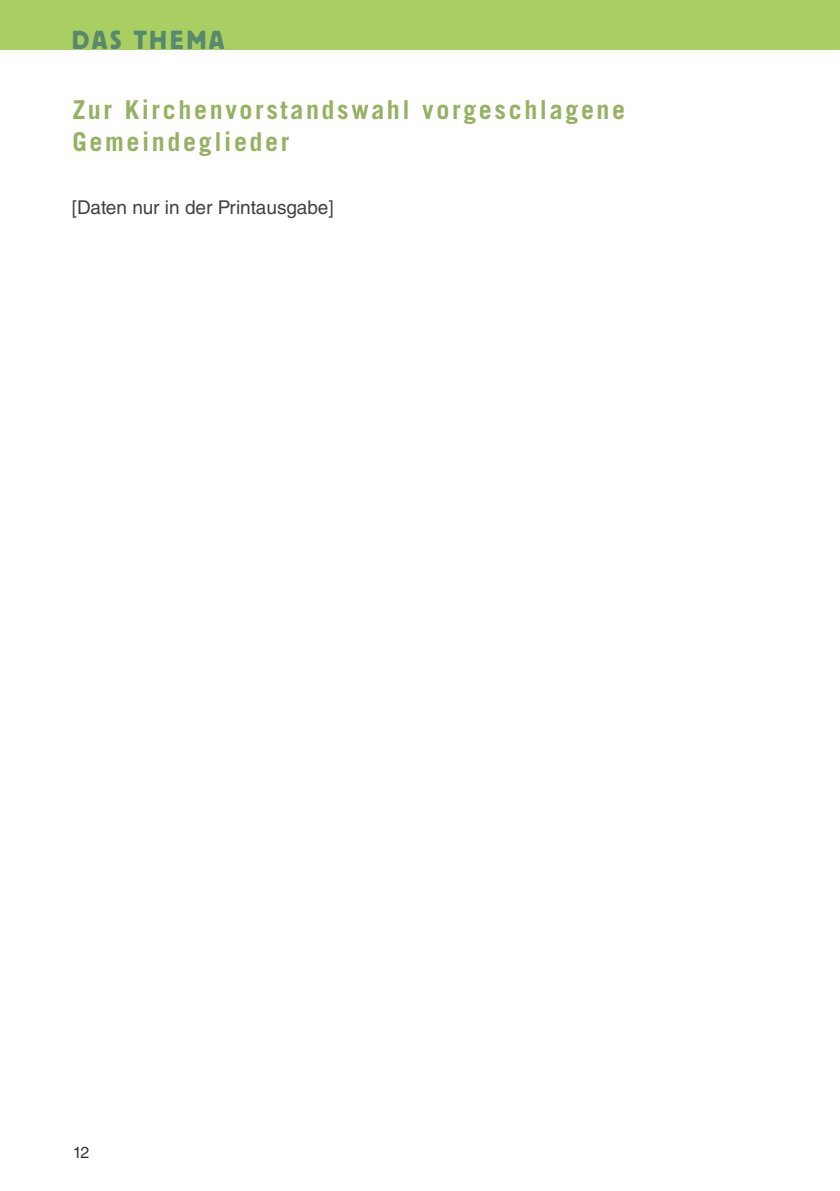
<style>
.page{position:relative;width:840px;height:1191px;background:#fff}
.page>*{position:absolute;margin:0;border:0;box-sizing:border-box;transform-origin:0 0}
.t1{font:700 26px/32px "Trade Gothic LT Pro";letter-spacing:.1em;color:#94b261}
.t2{font:26px "Block Pro";letter-spacing:.115em;color:#58886d}
.t3{font:19px "Helvetica LT Std";color:#414142}
.t4{font:16px "Helvetica LT Std";color:#000}
</style>
<div class="page">
<div style="left:0;top:0;width:839px;height:49px;background:#a9cf62"></div>
<p class="t2" style="left:72px;top:24px;width:154px">DAS THEMA</p>
<p class="t1" style="left:72px;top:93px;width:554px">Zur Kirchenvorstandswahl vorgeschlagene<br>Gemeindeglieder</p>
<p class="t3" style="left:72px;top:196px;width:263px">[Daten nur in der Printausgabe]</p>
<p class="t4" style="left:72px;top:1143px;width:19px">12</p>
</div>
